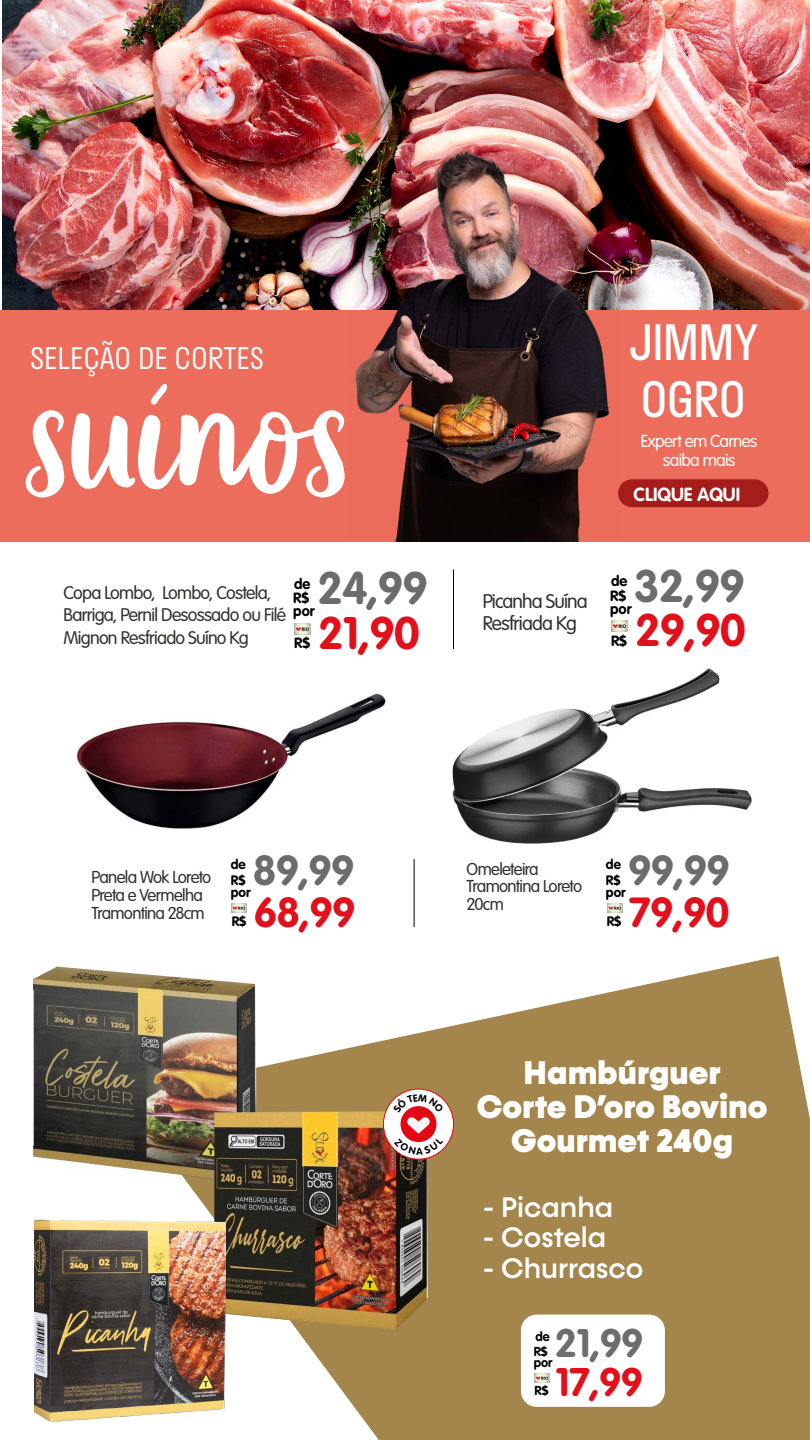
<style>
.page{position:relative;width:810px;height:1440px;background:#fff}
.page>*{position:absolute;margin:0;border:0;box-sizing:border-box;transform-origin:0 0}
.t1{font:176.25px "Garden Grown US B";color:#fff}
.t2{font:47.62px/57.2px "Stratos";letter-spacing:-.02em;color:#fff}
.t3{font:700 45px "VAG Rounded Std";letter-spacing:-.02em;color:#e2101b}
.t4{font:700 45px "VAG Rounded Std";letter-spacing:-.02em;color:#6d6b6b}
.t5{font:700 41.4px "VAG Rounded Std";letter-spacing:-.02em;color:#6d6b6b}
.t6{font:700 41.4px "VAG Rounded Std";letter-spacing:-.02em;color:#e2101b}
.t7{font:700 39.38px "VAG Rounded Std";color:#6e6c6c}
.t8{font:700 39.38px "VAG Rounded Std";color:#e2101b}
.t9{font:900 33px/33.8px "Konnect";color:#fff;text-align:center}
.t10{font:300 29.17px "Stratos";color:#fff}
.t11{font:500 28.5px "Konnect";color:#fff}
.t12{font:300 19.5px/22.5px "VAG Rounded Std";letter-spacing:-.045em;color:#34302c}
.t13{font:700 18.75px "VAG Rounded Std";color:#fff}
.t14{font:300 18px/22.5px "VAG Rounded Std";letter-spacing:-.04em;color:#34302c}
.t15{font:300 17.1px/19.7px "VAG Rounded Std";letter-spacing:-.04em;color:#fff;text-align:center}
.t16{font:300 16.95px/17.7px "VAG Rounded Std";letter-spacing:-.045em;color:#34302c}
.t17{font:700 14.7px/27.5px "VAG Rounded Std";color:#000}
.t18{font:700 13.5px "VAG Rounded Std";color:#000}
.t19{font:700 12.83px "VAG Rounded Std";color:#000}
</style>
<div class="page">
<img style="left:2px;top:0;width:808px;height:310px">
<img style="left:295px;top:623px;width:16px;height:11px">
<img style="left:611px;top:621px;width:17px;height:11px">
<hr style="left:453px;top:569px;width:1px;height:80px;background:#000101">
<div style="left:0;top:310px;width:810px;height:232px;background:#ed6d5c"></div>
<img style="left:349px;top:141px;width:274px;height:401px">
<div style="left:618px;top:479px;width:151px;height:28px;background:#a41d1a;border-radius:14px"></div>
<hr style="left:414px;top:859px;width:1px;height:68px;background:#000101">
<img style="left:232px;top:903px;width:15px;height:10px">
<img style="left:607px;top:903px;width:15px;height:10px">
<img style="left:76px;top:693px;width:311px;height:136px">
<img style="left:452px;top:668px;width:300px;height:176px">
<svg style="left:186px;top:956px;width:624px;height:484px;fill:#a4864c"></svg>
<img style="left:34px;top:967px;width:222px;height:214px">
<img style="left:214px;top:1111px;width:214px;height:218px">
<img style="left:34px;top:1220px;width:192px;height:202px">
<svg style="left:383px;top:1089px;width:71px;height:70px"></svg>
<div style="left:383px;top:1089px;width:71px;height:71px;border:1px solid #e30613;border-radius:50%"></div>
<div style="left:521px;top:1315px;width:144px;height:92px;background:#fff;border-radius:16px"></div>
<img style="left:535px;top:1373px;width:14px;height:10px">
<svg style="left:393px;top:1094px;width:51px;height:61px"></svg>
<h3 class="t10" style="left:30px;top:335px;width:235px">SELEÇÃO DE CORTES</h3>
<h1 class="t1" style="left:29px;top:333px;width:326px">suínos</h1>
<h2 class="t2" style="left:629px;top:312px;width:130px">JIMMY<br>OGRO</h2>
<p class="t15" style="left:641px;top:431px;width:118px">Expert em Carnes saiba mais</p>
<p class="t13" style="left:634px;top:483px;width:108px">CLIQUE AQUI</p>
<h3 class="t4" style="left:634px;top:559px;width:112px">32,99</h3>
<h3 class="t4" style="left:317px;top:562px;width:112px">24,99</h3>
<p class="t17" style="left:610px;top:568px;width:23px">de por</p>
<p class="t17" style="left:293px;top:571px;width:23px">de por</p>
<p class="t17" style="left:610px;top:583px;width:18px">R$</p>
<p class="t14" style="left:64px;top:582px;width:224px">Copa Lombo, Lombo, Costela,<br>Barriga, Pernil Desossado ou Filé<br>Mignon Resfriado Suíno Kg</p>
<p class="t12" style="left:483px;top:590px;width:107px">Picanha Suína<br>Resfriada Kg</p>
<p class="t17" style="left:293px;top:585px;width:18px">R$</p>
<h3 class="t3" style="left:635px;top:604px;width:112px">29,90</h3>
<h3 class="t3" style="left:318px;top:607px;width:103px">21,90</h3>
<p class="t17" style="left:611px;top:627px;width:18px">R$</p>
<p class="t17" style="left:294px;top:630px;width:18px">R$</p>
<h3 class="t5" style="left:253px;top:847px;width:103px">89,99</h3>
<h3 class="t5" style="left:628px;top:847px;width:103px">99,99</h3>
<p class="t18" style="left:231px;top:857px;width:16px">de</p>
<p class="t18" style="left:606px;top:857px;width:16px">de</p>
<p class="t16" style="left:92px;top:869px;width:121px">Panela Wok Loreto<br>Preta e Vermelha<br>Tramontina 28cm</p>
<p class="t16" style="left:467px;top:861px;width:117px">Omeleteira<br>Tramontina Loreto<br>20cm</p>
<p class="t18" style="left:231px;top:872px;width:16px">R$</p>
<p class="t18" style="left:606px;top:872px;width:16px">R$</p>
<p class="t18" style="left:231px;top:884px;width:21px">por</p>
<p class="t18" style="left:606px;top:884px;width:21px">por</p>
<h3 class="t6" style="left:254px;top:888px;width:103px">68,99</h3>
<h3 class="t6" style="left:629px;top:888px;width:102px">79,90</h3>
<p class="t18" style="left:232px;top:913px;width:16px">R$</p>
<p class="t18" style="left:607px;top:913px;width:16px">R$</p>
<h3 class="t9" style="left:477px;top:1057px;width:292px">Hambúrguer<br>Corte D’oro Bovino<br>Gourmet 240g</h3>
<h3 class="t11" style="left:483px;top:1190px;width:132px">- Picanha</h3>
<h3 class="t11" style="left:483px;top:1221px;width:125px">- Costela</h3>
<h3 class="t11" style="left:483px;top:1252px;width:162px">- Churrasco</h3>
<h3 class="t7" style="left:555px;top:1320px;width:90px">21,99</h3>
<p class="t19" style="left:535px;top:1329px;width:16px">de</p>
<p class="t19" style="left:534px;top:1344px;width:16px">R$</p>
<p class="t19" style="left:534px;top:1355px;width:20px">por</p>
<h3 class="t8" style="left:556px;top:1359px;width:89px">17,99</h3>
<p class="t19" style="left:535px;top:1383px;width:16px">R$</p>
</div>
